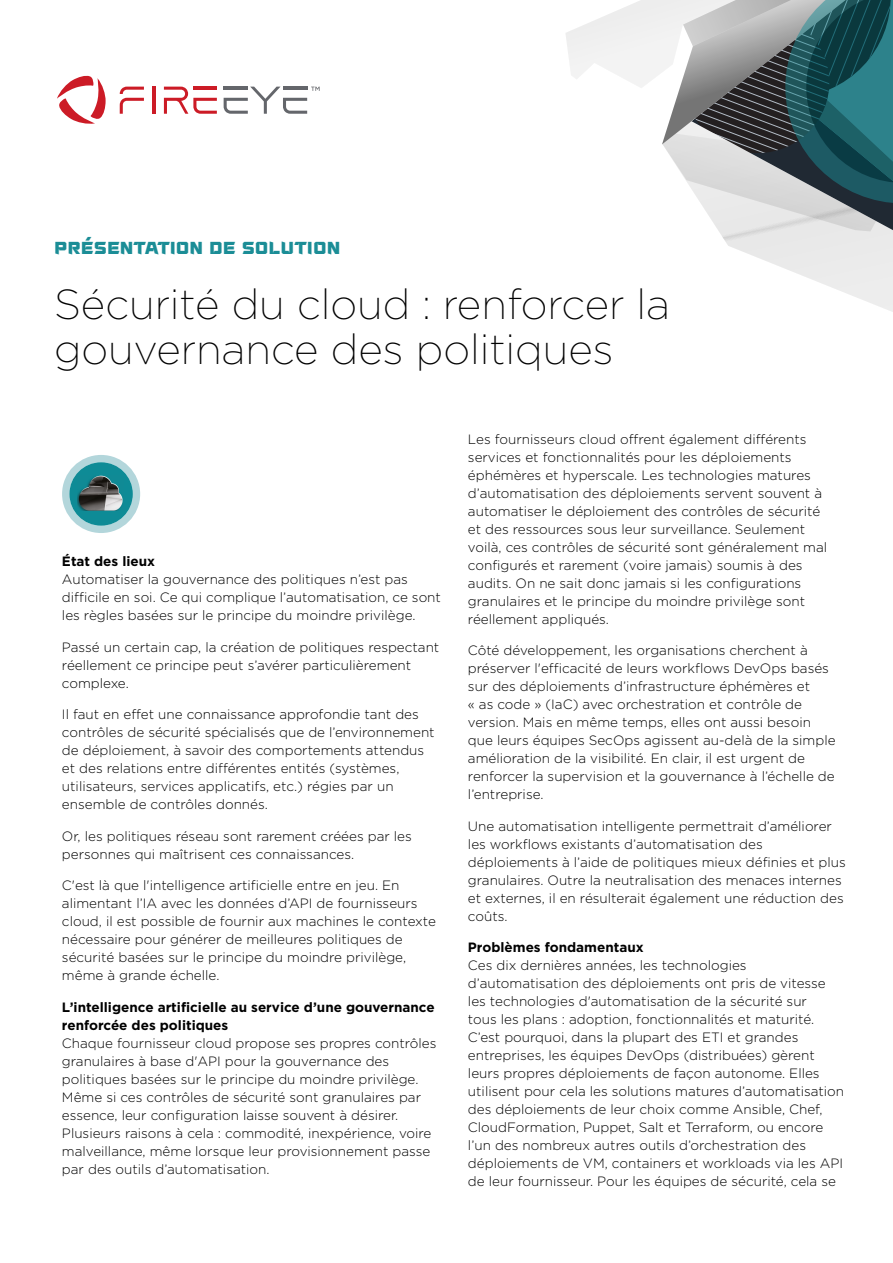
<style>
.page{position:relative;width:893px;height:1263px;background:#fff}
.page>*{position:absolute;margin:0;border:0;box-sizing:border-box;transform-origin:0 0}
.t1{font:200 42px/45px "Gotham";color:#000}
.t2{font:21px "Fire Eye Display U";color:#1b8d96}
.t3{font:300 13.5px/18px "Gotham";color:#000}
.t4{font:700 13.5px/18px "Gotham";color:#000}
</style>
<div class="page">
<hr style="left:152px;top:87px;width:3px;height:27px;background:#cc1b26">
<svg style="left:120px;top:87px;width:24px;height:27px"></svg>
<svg style="left:164px;top:87px;width:53px;height:27px"></svg>
<svg style="left:57px;top:75px;width:49px;height:49px"></svg>
<svg style="left:224px;top:87px;width:96px;height:27px"></svg>
<svg style="left:62px;top:455px;width:78px;height:78px"></svg>
<div style="left:69px;top:462px;width:64px;height:64px;background:#0e8b96;border-radius:50%"></div>
<img style="left:78px;top:475px;width:45px;height:36px">
<svg style="left:566px;top:0;width:327px;height:312px"></svg>
<h2 class="t2" style="left:54px;top:234px;width:288px">présentation de solution</h2>
<h1 class="t1" style="left:54px;top:280px;width:618px">Sécurité du cloud : renforcer la gouvernance des politiques</h1>
<p class="t4" style="left:62px;top:552px;width:95px">État des lieux</p>
<p class="t3" style="left:62px;top:570px;width:380px">Automatiser la gouvernance des politiques n’est pas difficile en soi. Ce qui complique l’automatisation, ce sont les règles basées sur le principe du moindre privilège.</p>
<p class="t3" style="left:62px;top:637px;width:379px">Passé un certain cap, la création de politiques respectant réellement ce principe peut s’avérer particulièrement complexe.</p>
<p class="t3" style="left:62px;top:705px;width:374px">Il faut en effet une connaissance approfondie tant des contrôles de sécurité spécialisés que de l’environnement de déploiement, à savoir des comportements attendus et des relations entre différentes entités (systèmes, utilisateurs, services applicatifs, etc.) régies par un ensemble de contrôles donnés.</p>
<p class="t3" style="left:62px;top:826px;width:351px">Or, les politiques réseau sont rarement créées par les personnes qui maîtrisent ces connaissances.</p>
<p class="t3" style="left:62px;top:876px;width:375px">C'est là que l'intelligence artificielle entre en jeu. En alimentant l’IA avec les données d’API de fournisseurs cloud, il est possible de fournir aux machines le contexte nécessaire pour générer de meilleures politiques de sécurité basées sur le principe du moindre privilège, même à grande échelle.</p>
<p class="t4" style="left:62px;top:998px;width:374px">L’intelligence artificielle au service d’une gouvernance renforcée des politiques</p>
<p class="t3" style="left:62px;top:1033px;width:376px">Chaque fournisseur cloud propose ses propres contrôles granulaires à base d'API pour la gouvernance des politiques basées sur le principe du moindre privilège.<br>Même si ces contrôles de sécurité sont granulaires par essence, leur configuration laisse souvent à désirer.<br>Plusieurs raisons à cela : commodité, inexpérience, voire malveillance, même lorsque leur provisionnement passe par des outils d’automatisation.</p>
<p class="t3" style="left:468px;top:429px;width:361px">Les fournisseurs cloud offrent également différents services et fonctionnalités pour les déploiements éphémères et hyperscale. Les technologies matures d’automatisation des déploiements servent souvent à automatiser le déploiement des contrôles de sécurité et des ressources sous leur surveillance. Seulement voilà, ces contrôles de sécurité sont généralement mal configurés et rarement (voire jamais) soumis à des audits. On ne sait donc jamais si les configurations granulaires et le principe du moindre privilège sont réellement appliqués.</p>
<p class="t3" style="left:468px;top:641px;width:369px">Côté développement, les organisations cherchent à préserver l'efficacité de leurs workflows DevOps basés sur des déploiements d’infrastructure éphémères et<br>« as code » (IaC) avec orchestration et contrôle de version. Mais en même temps, elles ont aussi besoin que leurs équipes SecOps agissent au-delà de la simple amélioration de la visibilité. En clair, il est urgent de renforcer la supervision et la gouvernance à l’échelle de l’entreprise.</p>
<p class="t3" style="left:468px;top:816px;width:379px">Une automatisation intelligente permettrait d’améliorer les workflows existants d’automatisation des déploiements à l’aide de politiques mieux définies et plus granulaires. Outre la neutralisation des menaces internes et externes, il en résulterait également une réduction des coûts.</p>
<p class="t4" style="left:468px;top:938px;width:177px">Problèmes fondamentaux</p>
<p class="t3" style="left:468px;top:956px;width:378px">Ces dix dernières années, les technologies d’automatisation des déploiements ont pris de vitesse les technologies d'automatisation de la sécurité sur<br>tous les plans : adoption, fonctionnalités et maturité.<br>C’est pourquoi, dans la plupart des ETI et grandes entreprises, les équipes DevOps (distribuées) gèrent leurs propres déploiements de façon autonome. Elles utilisent pour cela les solutions matures d’automatisation des déploiements de leur choix comme Ansible, Chef, CloudFormation, Puppet, Salt et Terraform, ou encore l’un des nombreux autres outils d’orchestration des déploiements de VM, containers et workloads via les API de leur fournisseur. Pour les équipes de sécurité, cela se</p>
</div>
